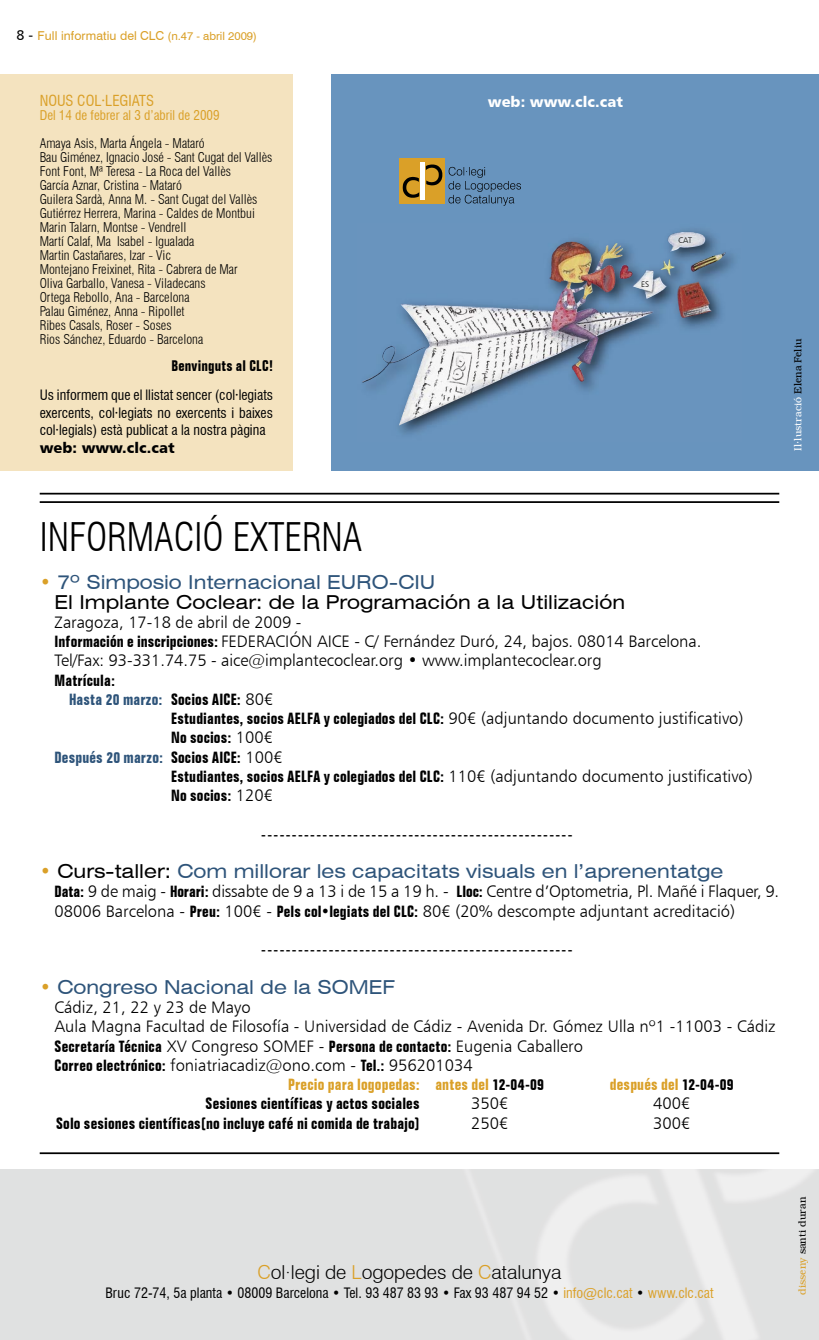
<style>
.page{position:relative;width:819px;height:1340px;background:#fff}
.page>*{position:absolute;margin:0;border:0;box-sizing:border-box;transform-origin:0 0}
.t1{font:300 condensed 38.5px "Swiss 721 BT";color:#000}
.t2{font:expanded 19.25px "Swiss 721 BT";color:#2e547a}
.t3{font:expanded 19.25px/19.2px "Swiss 721 BT";color:#000}
.t4{font:300 19.25px "Swiss 721 BT";color:#000}
.t5{font:500 17.5px "Folio BT";color:#000}
.t6{font:16.62px/19.2px "Humanist 777 BT Light B";color:#000}
.t7{font:700 condensed 15.75px "Folio BT";letter-spacing:.01em;color:#000}
.t8{font:700 condensed 15.75px "Folio BT";letter-spacing:.01em;color:#2e547a}
.t9{font:700 condensed 15.75px "Folio BT";letter-spacing:.01em;color:#daa028}
.t10{font:700 condensed 14.88px "Folio BT";letter-spacing:.015em;color:#000}
.t11{font:condensed 14.88px "Swiss 721 BT";color:#daa028}
.t12{font:14.88px "Humanist 777 BT Black B";color:#000}
.t13{font:14.88px "Humanist 777 BT Black B";color:#fff}
.t14{font:condensed 14px/17.5px "Swiss 721 BT";color:#000;text-align:justify}
.t15{font:300 condensed 13.12px/14px "Swiss 721 BT";color:#000}
.t16{font:condensed 13.12px "Swiss 721 BT";color:#daa028}
.t17{font:12.25px "Swiss 721 BT";letter-spacing:.01em;color:#daa028}
.t18{font:300 10.5px "Bookman IT Cby BT";color:#fff}
.t19{font:300 10.5px "Bookman IT Cby BT";color:#000}
.t20{font:8.05px "Humanist 777 BT Light B";color:#000}
.s1{font-family:"Humanist 777 BT Roman B";font-size:14px;color:#000}
.s2{font-size:11.38px}
.s3{color:#000}
.s4{color:#daa028}
.s5{color:#2e547a}
.s6{font-family:"Folio BT";font-weight:700;font-stretch:condensed;font-size:15.75px}
.s7{font-family:"Humanist 777 BT Light B";font-weight:400;font-stretch:normal;font-size:16.62px;color:#000}
.s8{font-family:"Humanist 777 BT Light B";font-weight:400;font-stretch:normal;font-size:16.62px}
</style>
<div class="page">
<div style="left:0;top:74px;width:293px;height:396px;background:#f4e3bf"></div>
<div style="left:0;top:1169px;width:819px;height:170px;background:#e0e1e1"></div>
<img style="left:538px;top:1169px;width:275px;height:170px">
<hr style="left:40px;top:493px;width:739px;height:1px;background:#000">
<hr style="left:40px;top:501px;width:739px;height:2px;background:#000">
<div style="left:332px;top:74px;width:487px;height:397px;background:#6894be"></div>
<div style="left:399px;top:158px;width:46px;height:46px;background:#daa028"></div>
<img style="left:402px;top:162px;width:118px;height:44px">
<img style="left:399px;top:229px;width:335px;height:205px">
<img style="left:362px;top:241px;width:292px;height:184px">
<hr style="left:40px;top:1152px;width:739px;height:2px;background:#000">
<p class="t17" style="left:17px;top:29px;width:242px"><span class="s1">8 -</span> Full informatiu del CLC <span class="s2">(n.47 - abril 2009)</span></p>
<p class="t11" style="left:40px;top:91px;width:116px">NOUS COL·LEGIATS</p>
<p class="t16" style="left:40px;top:107px;width:181px">Del 14 de febrer al 3 d’abril de 2009</p>
<p class="t15" style="left:40px;top:136px;width:234px">Amaya Asis, Marta Ángela - Mataró<br>Bau Giménez, Ignacio José - Sant Cugat del Vallès Font Font, Mª Teresa - La Roca del Vallès<br>García Aznar, Cristina - Mataró<br>Guilera Sardà, Anna M. - Sant Cugat del Vallès Gutiérrez Herrera, Marina - Caldes de Montbui Marin Talarn, Montse - Vendrell<br>Martí Calaf, Ma Isabel - Igualada<br>Martin Castañares, Izar - Vic<br>Montejano Freixinet, Rita - Cabrera de Mar<br>Oliva Garballo, Vanesa - Viladecans<br>Ortega Rebollo, Ana - Barcelona<br>Palau Giménez, Anna - Ripollet<br>Ribes Casals, Roser - Soses<br>Rios Sánchez, Eduardo - Barcelona</p>
<p class="t10" style="left:171px;top:357px;width:103px">Benvinguts al CLC!</p>
<p class="t14" style="left:40px;top:386px;width:235px">Us informem que el llistat sencer (col·legiats exercents, col·legiats no exercents i baixes col·legials) està publicat a la nostra pàgina</p>
<p class="t12" style="left:40px;top:438px;width:137px">web: www.clc.cat</p>
<p class="t13" style="left:488px;top:93px;width:137px">web: www.clc.cat</p>
<p class="t20" style="left:641px;top:279px;width:10px">ES</p>
<p class="t20" style="left:678px;top:235px;width:15px">CAT</p>
<p class="t18" style="left:791px;top:450px;width:113px;rotate:-90deg">Il·lustració <span class="s3">Elena Feliu</span></p>
<h1 class="t1" style="left:40px;top:514px;width:324px">INFORMACIÓ EXTERNA</h1>
<p class="t3" style="left:55px;top:573px;width:572px;text-indent:-15px"><span class="s4">•</span> <span class="s5">7º Simposio Internacional EURO-CIU<br></span>El Implante Coclear: de la Programación a la Utilización</p>
<p class="t6" style="left:55px;top:612px;width:648px">Zaragoza, 17-18 de abril de 2009 -<br><span class="s6">Información e inscripciones:</span> FEDERACIÓN AICE - C/ Fernández Duró, 24, bajos. 08014 Barcelona.<br>Tel/Fax: 93-331.74.75 - aice@implantecoclear.org • www.implantecoclear.org</p>
<p class="t7" style="left:55px;top:670px;width:62px">Matrícula:</p>
<p class="t8" style="left:69px;top:689px;width:206px">Hasta 20 marzo: <span class="s3">Socios AICE:</span> <span class="s7">80€</span></p>
<p class="t7" style="left:171px;top:709px;width:574px">Estudiantes, socios AELFA y colegiados del CLC: <span class="s8">90€ (adjuntando documento justificativo)</span></p>
<p class="t7" style="left:171px;top:728px;width:104px">No socios: <span class="s8">100€</span></p>
<p class="t8" style="left:55px;top:747px;width:229px">Después 20 marzo: <span class="s3">Socios AICE:</span> <span class="s7">100€</span></p>
<p class="t7" style="left:171px;top:766px;width:583px">Estudiantes, socios AELFA y colegiados del CLC: <span class="s8">110€ (adjuntando documento justificativo)</span></p>
<p class="t7" style="left:171px;top:786px;width:104px">No socios: <span class="s8">120€</span></p>
<p class="t5" style="left:260px;top:822px;width:314px">---------------------------------------------------</p>
<p class="t2" style="left:40px;top:859px;width:685px"><span class="s4">•</span> <span class="s3">Curs-taller:</span> Com millorar les capacitats visuals en l’aprenentatge</p>
<p class="t6" style="left:55px;top:881px;width:726px"><span class="s6">Data:</span> 9 de maig - <span class="s6">Horari:</span> dissabte de 9 a 13 i de 15 a 19 h. - <span class="s6">Lloc:</span> Centre d’Optometria, Pl. Mañé i Flaquer, 9.<br>08006 Barcelona - <span class="s6">Preu:</span> 100€ - <span class="s6">Pels col•legiats del CLC:</span> 80€ (20% descompte adjuntant acreditació)</p>
<p class="t5" style="left:260px;top:938px;width:314px">---------------------------------------------------</p>
<p class="t2" style="left:40px;top:975px;width:356px"><span class="s4">•</span> Congreso Nacional de la SOMEF</p>
<p class="t6" style="left:55px;top:997px;width:722px">Cádiz, 21, 22 y 23 de Mayo<br>Aula Magna Facultad de Filosofía - Universidad de Cádiz - Avenida Dr. Gómez Ulla nº1 -11003 - Cádiz</p>
<p class="t7" style="left:55px;top:1036px;width:530px">Secretaría Técnica <span class="s8">XV Congreso SOMEF -</span> Persona de contacto: <span class="s8">Eugenia Caballero</span></p>
<p class="t6" style="left:55px;top:1055px;width:419px"><span class="s6">Correo electrónico:</span> foniatriacadiz@ono.com - <span class="s6">Tel.:</span> 956201034</p>
<p class="t9" style="left:288px;top:1074px;width:257px">Precio para logopedas: antes del <span class="s3">12-04-09</span></p>
<p class="t9" style="left:610px;top:1074px;width:125px">después del <span class="s3">12-04-09</span></p>
<p class="t7" style="left:206px;top:1094px;width:215px">Sesiones científicas y actos sociales</p>
<p class="t6" style="left:471px;top:1093px;width:39px">350€</p>
<p class="t6" style="left:653px;top:1093px;width:39px">400€</p>
<p class="t7" style="left:56px;top:1113px;width:365px">Solo sesiones científicas(no incluye café ni comida de trabajo)</p>
<p class="t6" style="left:471px;top:1112px;width:39px">250€</p>
<p class="t6" style="left:653px;top:1112px;width:39px">300€</p>
<p class="t4" style="left:257px;top:1260px;width:305px"><span class="s4">C</span>ol·legi de <span class="s4">L</span>ogopedes de <span class="s4">C</span>atalunya</p>
<p class="t14" style="left:105px;top:1284px;width:609px">Bruc 72-74, 5a planta • 08009 Barcelona • Tel. 93 487 83 93 • Fax 93 487 94 52 • <span class="s4">info@clc.cat</span> • <span class="s4">www.clc.cat</span></p>
<p class="t19" style="left:795px;top:1294px;width:99px;rotate:-90deg"><span class="s4">disseny</span> santi duran</p>
</div>
